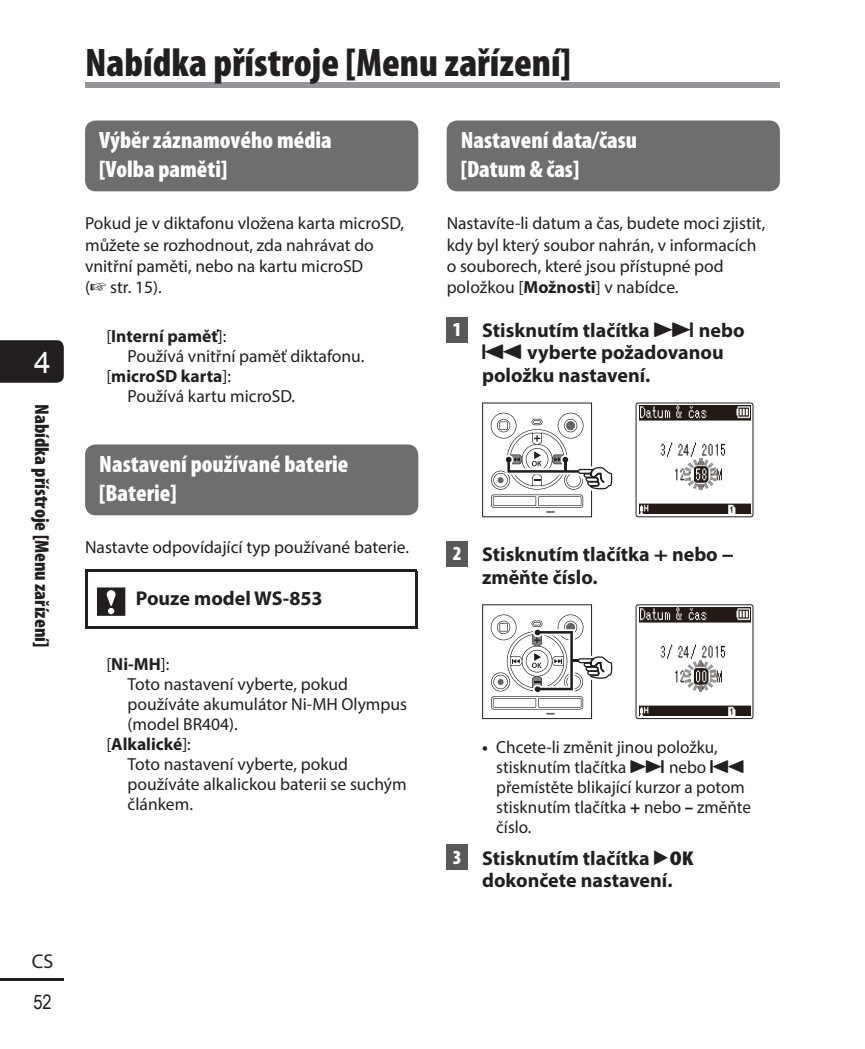
<style>
.page{position:relative;width:865px;height:1049px;background:#fff}
.page>*{position:absolute;margin:0;border:0;box-sizing:border-box;transform-origin:0 0}
.t1{font:900 condensed 40px "Myriad Pro";color:#231f20}
.t2{font:30px "Arial";color:#fff}
.t3{font:900 condensed 23.75px/28.8px "Myriad Pro";color:#fff}
.t4{font:700 20px/22.5px "Myriad Pro";color:#231f20}
.t5{font:900 condensed 20px "Myriad Pro";color:#231f20}
.t6{font:20px "Arial Narrow";color:#231f20}
.t7{font:20px "Myriad Pro";color:#231f20}
.t8{font:17.5px/21.2px "Myriad Pro";color:#231f20}
.t9{font:700 17.5px "Myriad Pro";color:#231f20}
.s1{font-weight:400}
.s2{font-weight:700}
.s3{font-weight:900;font-stretch:condensed;color:#fff}
.s4{font-family:"AP Yakumono";font-weight:400}
.s5{font-weight:900;font-stretch:condensed}
.s6{font-family:"AP Yakumono"}
</style>
<div class="page">
<div style="left:0;top:340px;width:64px;height:43px;background:#231f20"></div>
<hr style="left:0;top:978px;width:64px;height:3px;background:#231f20">
<div style="left:85px;top:82px;width:695px;height:5px;background:#939598"></div>
<div style="left:85px;top:120px;width:333px;height:71px;background:#6d6e70;border-radius:11px"></div>
<div style="left:85px;top:444px;width:333px;height:71px;background:#6d6e70;border-radius:11px"></div>
<hr style="left:85px;top:569px;width:47px;height:3px;background:#231f20">
<hr style="left:85px;top:572px;width:3px;height:54px;background:#231f20">
<hr style="left:132px;top:569px;width:285px;height:3px;background:#231f20">
<hr style="left:415px;top:572px;width:2px;height:54px;background:#231f20">
<hr style="left:85px;top:626px;width:332px;height:2px;background:#231f20">
<svg style="left:97px;top:587px;width:28px;height:29px"></svg>
<div style="left:446px;top:317px;width:22px;height:25px;background:#58595b"></div>
<div style="left:446px;top:541px;width:22px;height:25px;background:#58595b"></div>
<div style="left:446px;top:845px;width:22px;height:25px;background:#58595b"></div>
<div style="left:446px;top:120px;width:334px;height:71px;background:#6d6e70;border-radius:11px"></div>
<svg style="left:635px;top:402px;width:118px;height:115px"></svg>
<svg style="left:482px;top:402px;width:131px;height:115px"></svg>
<svg style="left:635px;top:604px;width:118px;height:115px"></svg>
<svg style="left:482px;top:604px;width:131px;height:115px"></svg>
<h2 class="t2" style="left:34px;top:346px;width:18px">4</h2>
<p class="t5" style="left:49px;top:404px;width:245px;rotate:90deg">Nabídka přístroje [Menu zařízení]</p>
<p class="t7" style="left:32px;top:953px;width:23px">CS</p>
<p class="t6" style="left:33px;top:991px;width:20px">52</p>
<h1 class="t1" style="left:85px;top:47px;width:487px">Nabídka přístroje [Menu zařízení]</h1>
<h3 class="t3" style="left:99px;top:128px;width:234px">Výběr záznamového média [Volba paměti]</h3>
<p class="t8" style="left:85px;top:214px;width:320px">Pokud je v diktafonu vložena karta microSD, můžete se rozhodnout, zda nahrávat do vnitřní paměti, nebo na kartu microSD<br>(☞ str. 15).</p>
<p class="t9" style="left:106px;top:329px;width:122px"><span class="s1">[</span>Interní paměť<span class="s1">]:</span></p>
<p class="t8" style="left:128px;top:346px;width:238px">Používá vnitřní paměť diktafonu.</p>
<p class="t9" style="left:106px;top:369px;width:126px"><span class="s1">[</span>microSD karta<span class="s1">]:</span></p>
<p class="t8" style="left:128px;top:386px;width:169px">Používá kartu microSD.</p>
<h3 class="t3" style="left:99px;top:452px;width:251px">Nastavení používané baterie [Baterie]</h3>
<p class="t8" style="left:85px;top:538px;width:325px">Nastavte odpovídající typ používané baterie.</p>
<p class="t4" style="left:136px;top:588px;width:188px">Pouze model WS-853</p>
<p class="t9" style="left:106px;top:657px;width:64px"><span class="s1">[</span>Ni-MH<span class="s1">]:</span></p>
<p class="t8" style="left:128px;top:674px;width:222px">Toto nastavení vyberte, pokud</p>
<p class="t8" style="left:128px;top:694px;width:281px">používáte akumulátor Ni-MH Olympus</p>
<p class="t8" style="left:128px;top:714px;width:112px">(model BR404).</p>
<p class="t9" style="left:106px;top:737px;width:86px"><span class="s1">[</span>Alkalické<span class="s1">]:</span></p>
<p class="t8" style="left:128px;top:754px;width:222px">Toto nastavení vyberte, pokud</p>
<p class="t8" style="left:128px;top:774px;width:281px">používáte alkalickou baterii se suchým</p>
<p class="t8" style="left:128px;top:794px;width:67px">článkem.</p>
<h3 class="t3" style="left:461px;top:128px;width:178px">Nastavení data/času [Datum &amp; čas]</h3>
<p class="t8" style="left:446px;top:214px;width:320px">Nastavíte-li datum a čas, budete moci zjistit, kdy byl který soubor nahrán, v informacích o souborech, které jsou přístupné pod položkou [<span class="s2">Možnosti</span>] v nabídce.</p>
<p class="t4" style="left:482px;top:320px;width:264px;text-indent:-29px"><span class="s3">1</span> Stisknutím tlačítka <span class="s4">9</span> nebo<br><span class="s4">0</span> vyberte požadovanou položku nastavení.</p>
<p class="t4" style="left:482px;top:544px;width:253px;text-indent:-29px"><span class="s3">2</span> Stisknutím tlačítka <span class="s5">+</span> nebo <span class="s5">– </span>změňte číslo.</p>
<p class="t8" style="left:496px;top:738px;width:256px;line-height:20px;text-indent:-14px"><span class="s2">•</span> Chcete-li změnit jinou položku, stisknutím tlačítka <span class="s6">9</span> nebo <span class="s6">0 </span>přemístěte blikající kurzor a potom stisknutím tlačítka <span class="s2">+</span> nebo <span class="s2">–</span> změňte číslo.</p>
<p class="t4" style="left:453px;top:848px;width:242px;text-align:center"><span class="s3">3</span> Stisknutím tlačítka <span class="s4">`</span><span class="s5">OK </span>dokončete nastavení.</p>
</div>
